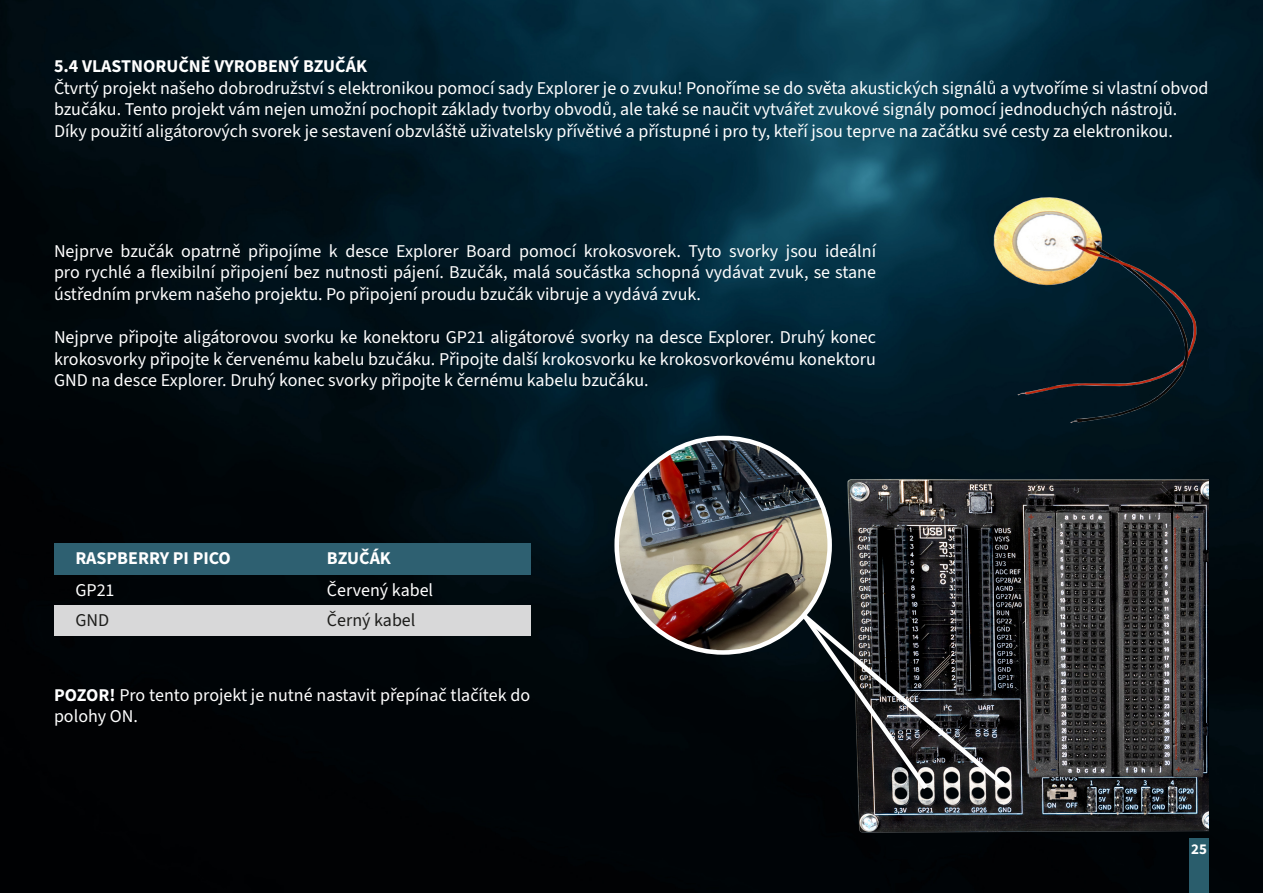
<style>
.page{position:relative;width:1263px;height:893px;background:#fff}
.page>*{position:absolute;margin:0;border:0;box-sizing:border-box;transform-origin:0 0}
.Default{font:18px/21.6px "Source Sans 3";color:#fff}
.Default-2{font:700 18px "Source Sans 3";color:#fff}
.t1{font:18px "Source Sans 3";color:#1d1d1b}
.t2{font:700 15px "Source Sans 3";color:#fff}
.s1{font-weight:700}
</style>
<div class="page">
<img style="left:0;top:0;width:1263px;height:893px">
<div style="left:1189px;top:839px;width:20px;height:54px;background:#2a5d6c"></div>
<div style="left:54px;top:605px;width:476px;height:31px;background:#d8d8d9"></div>
<div style="left:54px;top:543px;width:476px;height:31px;background:#2e6071"></div>
<img style="left:847px;top:478px;width:362px;height:354px">
<img style="left:617px;top:438px;width:213px;height:213px">
<svg style="left:796px;top:608px;width:214px;height:186px;background:#2c2d30"></svg>
<img style="left:923px;top:190px;width:286px;height:239px">
<p class="Default-2" style="left:54px;top:54px;width:315px">5.4 VLASTNORUČNĚ VYROBENÝ BZUČÁK</p>
<p class="Default" style="left:54px;top:77px;width:1156px">Čtvrtý projekt našeho dobrodružství s elektronikou pomocí sady Explorer je o zvuku! Ponoříme se do světa akustických signálů a vytvoříme si vlastní obvod bzučáku. Tento projekt vám nejen umožní pochopit základy tvorby obvodů, ale také se naučit vytvářet zvukové signály pomocí jednoduchých nástrojů.<br>Díky použití aligátorových svorek je sestavení obzvláště uživatelsky přívětivé a přístupné i pro ty, kteří jsou teprve na začátku své cesty za elektronikou.</p>
<p class="Default" style="left:54px;top:240px;width:823px;text-align:justify">Nejprve bzučák opatrně připojíme k desce Explorer Board pomocí krokosvorek. Tyto svorky jsou ideální pro rychlé a flexibilní připojení bez nutnosti pájení. Bzučák, malá součástka schopná vydávat zvuk, se stane ústředním prvkem našeho projektu. Po připojení proudu bzučák vibruje a vydává zvuk.</p>
<p class="Default" style="left:54px;top:326px;width:823px;text-align:justify">Nejprve připojte aligátorovou svorku ke konektoru GP21 aligátorové svorky na desce Explorer. Druhý konec krokosvorky připojte k červenému kabelu bzučáku. Připojte další krokosvorku ke krokosvorkovému konektoru GND na desce Explorer. Druhý konec svorky připojte k černému kabelu bzučáku.</p>
<p class="Default-2" style="left:75px;top:547px;width:157px">RASPBERRY PI PICO</p>
<p class="Default-2" style="left:327px;top:547px;width:66px">BZUČÁK</p>
<p class="Default" style="left:75px;top:579px;width:41px">GP21</p>
<p class="t1" style="left:75px;top:609px;width:35px">GND</p>
<p class="Default" style="left:327px;top:579px;width:108px">Červený kabel</p>
<p class="t1" style="left:327px;top:609px;width:90px">Černý kabel</p>
<p class="Default" style="left:54px;top:684px;width:478px"><span class="s1">POZOR!</span> Pro tento projekt je nutné nastavit přepínač tlačítek do polohy ON.</p>
<p class="t2" style="left:1191px;top:839px;width:17px">25</p>
</div>
